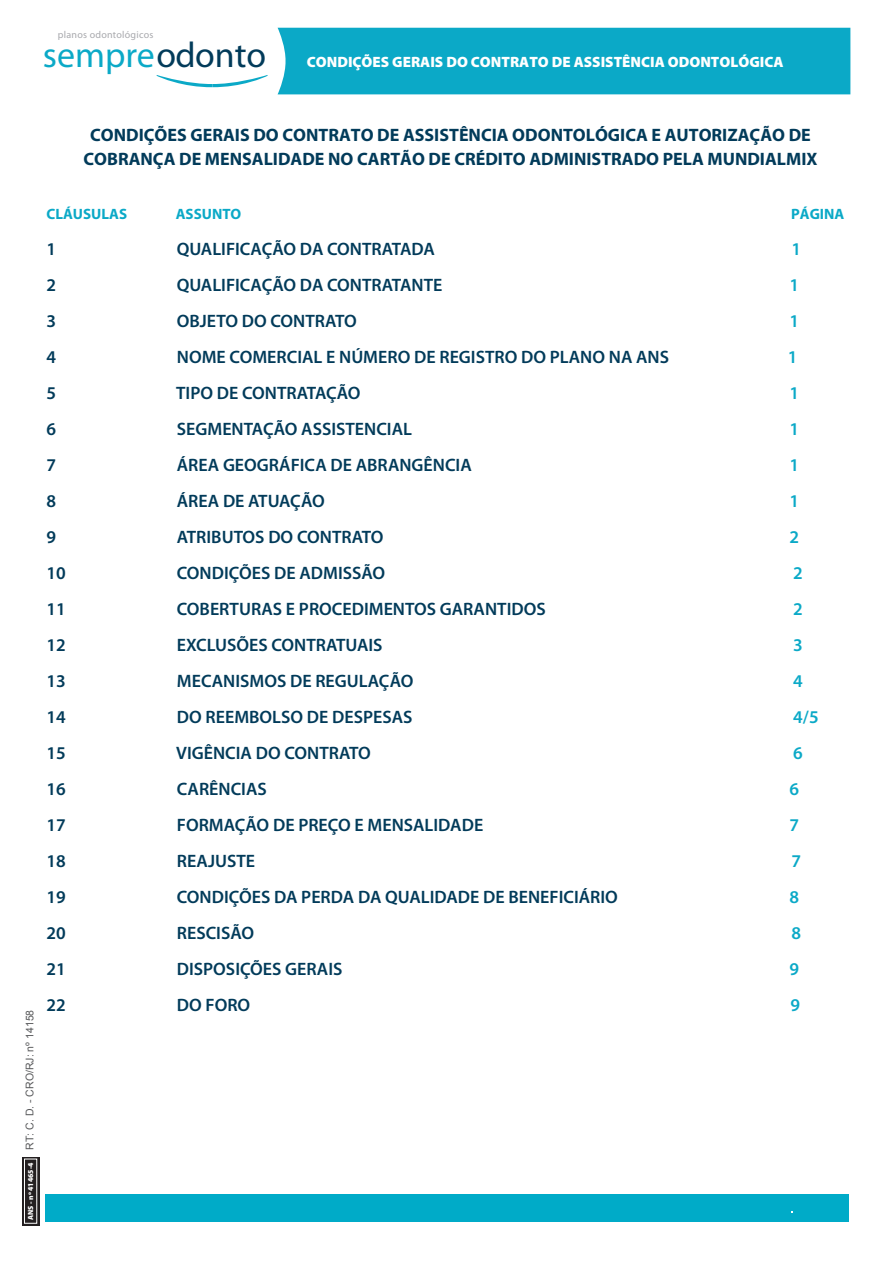
<style>
.page{position:relative;width:893px;height:1263px;background:#fff}
.page>*{position:absolute;margin:0;border:0;box-sizing:border-box;transform-origin:0 0}
.t1{font:35.85px "Myriad Pro";color:#0ba9c7}
.t2{font:600 18px "Myriad Pro";color:#023b5a}
.t3{font:700 18px/24px "Myriad Pro";color:#023b5a;text-align:center}
.t4{font:600 18px "Myriad Pro";color:#0ba9c7}
.t5{font:900 15px "Myriad Pro";color:#fff}
.t6{font:700 15px "Myriad Pro";color:#0ba9c7}
.t7{font:10.65px "Arial";color:#58595b}
.t8{font:10.05px "Myriad Pro";letter-spacing:.025em;color:#a8a9ad}
.t9{font:900 7.5px "Myriad Pro";color:#fff}
.s1{color:#023b5a}
</style>
<div class="page">
<div style="left:46px;top:1194px;width:803px;height:28px;background:#00abc8"></div>
<div style="left:22px;top:1157px;width:18px;height:68px;background:#231f20"></div>
<div style="left:24px;top:1159px;width:13px;height:64px;border:1px solid #fff"></div>
<svg style="left:156px;top:75px;width:112px;height:12px"></svg>
<div style="left:278px;top:28px;width:572px;height:67px;background:#0ba9c7"></div>
<p class="t8" style="left:58px;top:28px;width:97px">planos odontológicos</p>
<h1 class="t1" style="left:43px;top:33px;width:225px">sempre<span class="s1">odonto</span></h1>
<p class="t5" style="left:307px;top:53px;width:478px">CONDIÇÕES GERAIS DO CONTRATO DE ASSISTÊNCIA ODONTOLÓGICA</p>
<p class="t7" style="left:23px;top:1149px;width:141px;rotate:-90deg">RT: C. D. - CRO/RJ: nº 14158</p>
<p class="t9" style="left:26px;top:1220px;width:59px;rotate:-90deg">ANS - nº 41465-4</p>
<p class="t3" style="left:84px;top:122px;width:735px">CONDIÇÕES GERAIS DO CONTRATO DE ASSISTÊNCIA ODONTOLÓGICA E AUTORIZAÇÃO DE<br>COBRANÇA DE MENSALIDADE NO CARTÃO DE CRÉDITO ADMINISTRADO PELA MUNDIALMIX</p>
<p class="t6" style="left:46px;top:204px;width:82px">CLÁUSULAS</p>
<p class="t6" style="left:176px;top:204px;width:67px">ASSUNTO</p>
<p class="t6" style="left:791px;top:204px;width:55px">PÁGINA</p>
<p class="t2" style="left:46px;top:237px;width:11px">1</p>
<p class="t2" style="left:177px;top:237px;width:260px">QUALIFICAÇÃO DA CONTRATADA</p>
<p class="t4" style="left:791px;top:237px;width:11px">1</p>
<p class="t2" style="left:46px;top:273px;width:11px">2</p>
<p class="t2" style="left:177px;top:273px;width:267px">QUALIFICAÇÃO DA CONTRATANTE</p>
<p class="t4" style="left:789px;top:273px;width:11px">1</p>
<p class="t2" style="left:46px;top:309px;width:11px">3</p>
<p class="t2" style="left:177px;top:309px;width:181px">OBJETO DO CONTRATO</p>
<p class="t4" style="left:789px;top:309px;width:11px">1</p>
<p class="t2" style="left:46px;top:345px;width:11px">4</p>
<p class="t2" style="left:177px;top:345px;width:494px">NOME COMERCIAL E NÚMERO DE REGISTRO DO PLANO NA ANS</p>
<p class="t4" style="left:788px;top:345px;width:11px">1</p>
<p class="t2" style="left:46px;top:381px;width:11px">5</p>
<p class="t2" style="left:176px;top:381px;width:186px">TIPO DE CONTRATAÇÃO</p>
<p class="t4" style="left:789px;top:381px;width:11px">1</p>
<p class="t2" style="left:46px;top:417px;width:11px">6</p>
<p class="t2" style="left:177px;top:417px;width:237px">SEGMENTAÇÃO ASSISTENCIAL</p>
<p class="t4" style="left:789px;top:417px;width:11px">1</p>
<p class="t2" style="left:46px;top:453px;width:11px">7</p>
<p class="t2" style="left:177px;top:453px;width:296px">ÁREA GEOGRÁFICA DE ABRANGÊNCIA</p>
<p class="t4" style="left:789px;top:453px;width:11px">1</p>
<p class="t2" style="left:46px;top:489px;width:11px">8</p>
<p class="t2" style="left:177px;top:489px;width:149px">ÁREA DE ATUAÇÃO</p>
<p class="t4" style="left:789px;top:489px;width:11px">1</p>
<p class="t2" style="left:46px;top:525px;width:11px">9</p>
<p class="t2" style="left:177px;top:525px;width:208px">ATRIBUTOS DO CONTRATO</p>
<p class="t4" style="left:789px;top:525px;width:11px">2</p>
<p class="t2" style="left:46px;top:561px;width:21px">10</p>
<p class="t2" style="left:177px;top:561px;width:210px">CONDIÇÕES DE ADMISSÃO</p>
<p class="t4" style="left:793px;top:561px;width:11px">2</p>
<p class="t2" style="left:46px;top:597px;width:21px">11</p>
<p class="t2" style="left:177px;top:597px;width:370px">COBERTURAS E PROCEDIMENTOS GARANTIDOS</p>
<p class="t4" style="left:793px;top:597px;width:11px">2</p>
<p class="t2" style="left:46px;top:633px;width:21px">12</p>
<p class="t2" style="left:177px;top:633px;width:207px">EXCLUSÕES CONTRATUAIS</p>
<p class="t4" style="left:793px;top:633px;width:11px">3</p>
<p class="t2" style="left:46px;top:669px;width:21px">13</p>
<p class="t2" style="left:177px;top:669px;width:238px">MECANISMOS DE REGULAÇÃO</p>
<p class="t4" style="left:793px;top:669px;width:11px">4</p>
<p class="t2" style="left:46px;top:705px;width:21px">14</p>
<p class="t2" style="left:177px;top:705px;width:237px">DO REEMBOLSO DE DESPESAS</p>
<p class="t4" style="left:793px;top:705px;width:27px">4/5</p>
<p class="t2" style="left:46px;top:741px;width:21px">15</p>
<p class="t2" style="left:176px;top:741px;width:196px">VIGÊNCIA DO CONTRATO</p>
<p class="t4" style="left:793px;top:741px;width:11px">6</p>
<p class="t2" style="left:46px;top:777px;width:21px">16</p>
<p class="t2" style="left:177px;top:777px;width:91px">CARÊNCIAS</p>
<p class="t4" style="left:789px;top:777px;width:11px">6</p>
<p class="t2" style="left:46px;top:813px;width:21px">17</p>
<p class="t2" style="left:177px;top:813px;width:308px">FORMAÇÃO DE PREÇO E MENSALIDADE</p>
<p class="t4" style="left:789px;top:813px;width:11px">7</p>
<p class="t2" style="left:46px;top:849px;width:21px">18</p>
<p class="t2" style="left:177px;top:849px;width:80px">REAJUSTE</p>
<p class="t4" style="left:791px;top:849px;width:11px">7</p>
<p class="t2" style="left:46px;top:885px;width:21px">19</p>
<p class="t2" style="left:177px;top:885px;width:443px">CONDIÇÕES DA PERDA DA QUALIDADE DE BENEFICIÁRIO</p>
<p class="t4" style="left:789px;top:885px;width:11px">8</p>
<p class="t2" style="left:46px;top:921px;width:21px">20</p>
<p class="t2" style="left:177px;top:921px;width:79px">RESCISÃO</p>
<p class="t4" style="left:791px;top:921px;width:11px">8</p>
<p class="t2" style="left:46px;top:957px;width:21px">21</p>
<p class="t2" style="left:177px;top:957px;width:167px">DISPOSIÇÕES GERAIS</p>
<p class="t4" style="left:789px;top:957px;width:11px">9</p>
<p class="t2" style="left:46px;top:993px;width:21px">22</p>
<p class="t2" style="left:177px;top:993px;width:75px">DO FORO</p>
<p class="t4" style="left:791px;top:993px;width:11px">9</p>
</div>
